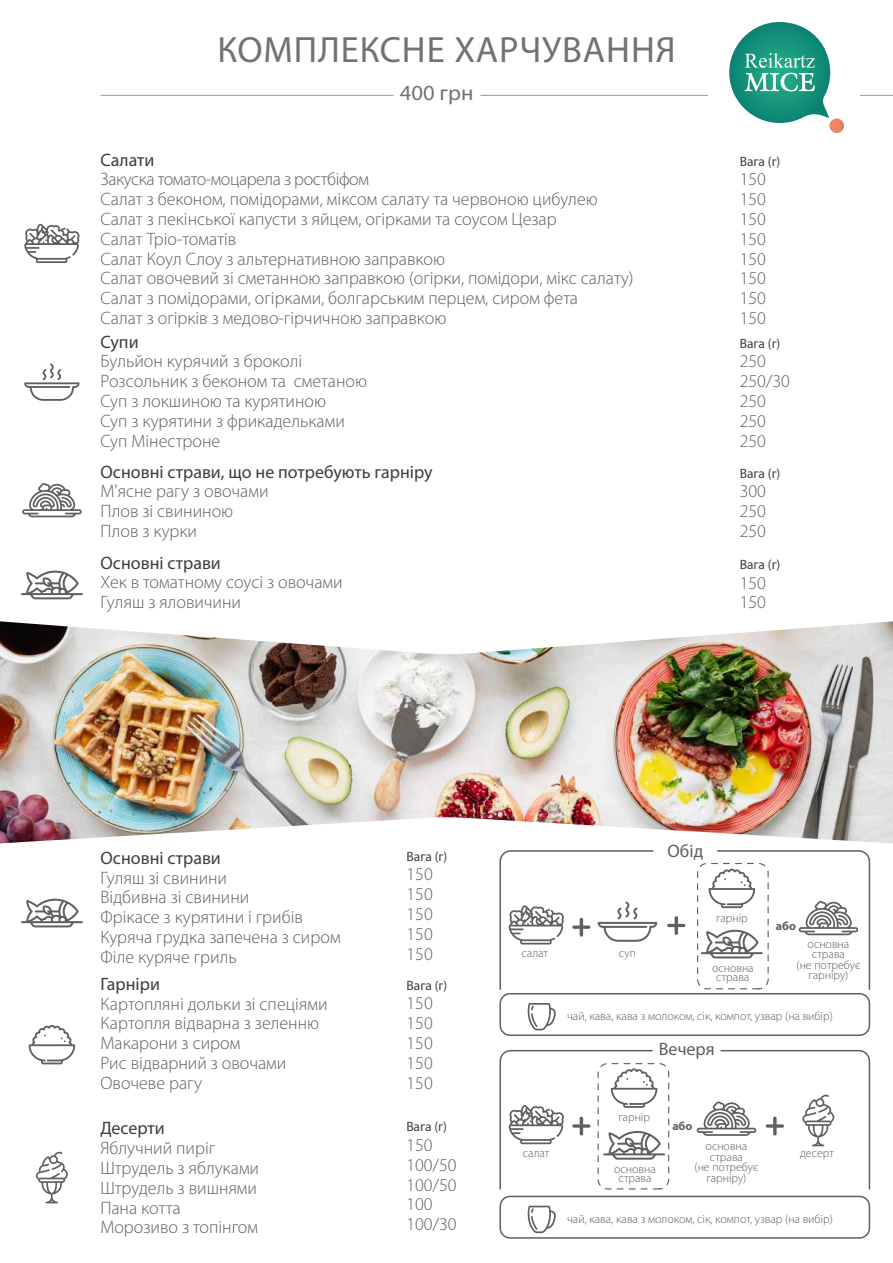
<style>
.page{position:relative;width:893px;height:1263px;background:#fff}
.page>*{position:absolute;margin:0;border:0;box-sizing:border-box;transform-origin:0 0}
.t1{font:36.6px "Myriad Pro";letter-spacing:.025em;color:#727271}
.t2{font:21.45px "Myriad Pro";color:#727271;scale:1.06 1}
.t3{font:300 18px/19.8px "Myriad Pro";color:#5e5f61}
.t4{font:18px "Myriad Pro";color:#3d3d3d}
.t5{font:18px "Myriad Pro";color:#5e5f61}
.t6{font:13.5px "Myriad Pro";color:#3d3d3d}
.t7{font:300 12px/10.5px "Myriad Pro";color:#5e5f61;text-align:center}
.t8{font:700 12px "Myriad Pro";color:#5e5f61}
</style>
<div class="page">
<svg style="left:21px;top:899px;width:62px;height:28px"></svg>
<hr style="left:860px;top:95px;width:33px;height:1px;background:#989898">
<svg style="left:36px;top:1152px;width:32px;height:51px"></svg>
<hr style="left:101px;top:95px;width:293px;height:1px;background:#989898">
<hr style="left:480px;top:95px;width:228px;height:1px;background:#989898">
<svg style="left:21px;top:571px;width:62px;height:28px"></svg>
<svg style="left:22px;top:483px;width:60px;height:34px"></svg>
<svg style="left:29px;top:1025px;width:46px;height:39px"></svg>
<svg style="left:24px;top:224px;width:56px;height:39px"></svg>
<svg style="left:24px;top:363px;width:56px;height:38px"></svg>
<svg style="left:527px;top:1003px;width:29px;height:27px"></svg>
<svg style="left:499px;top:850px;width:158px;height:140px"></svg>
<div style="left:499px;top:993px;width:371px;height:43px;border:2px solid #5e5f61;border-radius:10px"></div>
<svg style="left:667px;top:916px;width:18px;height:19px"></svg>
<svg style="left:527px;top:1206px;width:29px;height:27px"></svg>
<svg style="left:499px;top:1049px;width:166px;height:141px"></svg>
<div style="left:499px;top:1196px;width:371px;height:43px;border:2px solid #5e5f61;border-radius:10px"></div>
<div style="left:598px;top:1063px;width:71px;height:126px;border:1px dashed #5e5f61;border-radius:10px"></div>
<div style="left:697px;top:863px;width:72px;height:126px;border:1px dashed #5e5f61;border-radius:10px"></div>
<svg style="left:701px;top:850px;width:170px;height:140px"></svg>
<svg style="left:697px;top:1049px;width:174px;height:141px"></svg>
<img style="left:0;top:621px;width:893px;height:222px">
<svg style="left:829px;top:118px;width:15px;height:15px"></svg>
<svg style="left:729px;top:22px;width:103px;height:101px"></svg>
<h1 class="t1" style="left:217px;top:27px;width:460px">КОМПЛЕКСНЕ ХАРЧУВАННЯ</h1>
<p class="t2" style="left:400px;top:80px;width:71px">400 грн</p>
<p class="t4" style="left:101px;top:148px;width:55px">Салати</p>
<p class="t3" style="left:101px;top:170px;width:534px">Закуска томато-моцарела з ростбіфом<br>Салат з беконом, помідорами, міксом салату та червоною цибулею Салат з пекінської капусти з яйцем, огірками та соусом Цезар<br>Салат Тріо-томатів<br>Салат Коул Слоу з альтернативною заправкою<br>Салат овочевий зі сметанною заправкою (огірки, помідори, мікс салату)<br>Салат з помідорами, огірками, болгарським перцем, сиром фета<br>Салат з огірків з медово-гірчичною заправкою</p>
<p class="t4" style="left:101px;top:330px;width:40px">Супи</p>
<p class="t3" style="left:101px;top:352px;width:268px">Бульйон курячий з броколі<br>Розсольник з беконом та сметаною<br>Суп з локшиною та курятиною<br>Суп з курятини з фрикадельками<br>Суп Мінестроне</p>
<p class="t4" style="left:101px;top:460px;width:334px">Основні страви, що не потребують гарніру</p>
<p class="t3" style="left:101px;top:482px;width:170px">М'ясне рагу з овочами<br>Плов зі свининою<br>Плов з курки</p>
<p class="t4" style="left:101px;top:551px;width:122px">Основні страви</p>
<p class="t3" style="left:101px;top:573px;width:244px">Хек в томатному соусі з овочами<br>Гуляш з яловичини</p>
<p class="t6" style="left:740px;top:153px;width:42px">Вага (г)</p>
<p class="t3" style="left:740px;top:170px;width:28px;text-align:justify">150<br>150<br>150<br>150<br>150<br>150<br>150<br>150</p>
<p class="t6" style="left:740px;top:335px;width:42px">Вага (г)</p>
<p class="t3" style="left:740px;top:352px;width:52px">250<br>250/30<br>250<br>250<br>250</p>
<p class="t6" style="left:740px;top:465px;width:42px">Вага (г)</p>
<p class="t3" style="left:740px;top:482px;width:28px;text-align:justify">300<br>250<br>250</p>
<p class="t6" style="left:740px;top:556px;width:42px">Вага (г)</p>
<p class="t3" style="left:740px;top:573px;width:28px">150<br>150</p>
<p class="t4" style="left:101px;top:847px;width:122px">Основні страви</p>
<p class="t3" style="left:101px;top:868px;width:242px">Гуляш зі свинини<br>Відбивна зі свинини<br>Фрікасе з курятини і грибів<br>Куряча грудка запечена з сиром<br>Філе куряче гриль</p>
<p class="t4" style="left:101px;top:973px;width:61px">Гарніри</p>
<p class="t3" style="left:101px;top:994px;width:228px">Картопляні дольки зі спеціями<br>Картопля відварна з зеленню<br>Макарони з сиром<br>Рис відварний з овочами<br>Овочеве рагу</p>
<p class="t4" style="left:100px;top:1117px;width:66px">Десерти</p>
<p class="t3" style="left:100px;top:1138px;width:160px">Яблучний пиріг<br>Штрудель з яблуками<br>Штрудель з вишнями<br>Пана котта<br>Морозиво з топінгом</p>
<p class="t6" style="left:407px;top:848px;width:42px">Вага (г)</p>
<p class="t3" style="left:407px;top:865px;width:28px;text-align:justify">150<br>150<br>150<br>150<br>150</p>
<p class="t6" style="left:407px;top:977px;width:42px">Вага (г)</p>
<p class="t3" style="left:407px;top:994px;width:28px;text-align:justify">150<br>150<br>150<br>150<br>150</p>
<p class="t6" style="left:406px;top:1118px;width:42px">Вага (г)</p>
<p class="t3" style="left:406px;top:1135px;width:52px">150<br>100/50<br>100/50<br>100<br>100/30</p>
<p class="t7" style="left:521px;top:948px;width:28px">салат</p>
<p class="t7" style="left:619px;top:948px;width:19px">суп</p>
<p class="t5" style="left:668px;top:840px;width:37px">Обiд</p>
<p class="t7" style="left:716px;top:912px;width:33px">гарнiр</p>
<p class="t7" style="left:712px;top:963px;width:43px;line-height:9px">основна страва</p>
<p class="t8" style="left:776px;top:918px;width:22px">або</p>
<p class="t7" style="left:796px;top:939px;width:65px">основна страва<br>(не потребує гарніру)</p>
<p class="t7" style="left:567px;top:1011px;width:267px">чай, кава, кава з молоком, сiк, компот, узвар (на вибiр)</p>
<p class="t5" style="left:659px;top:1037px;width:58px">Вечеря</p>
<p class="t7" style="left:523px;top:1148px;width:28px">салат</p>
<p class="t7" style="left:618px;top:1112px;width:33px">гарнiр</p>
<p class="t7" style="left:614px;top:1164px;width:43px;line-height:9px">основна страва</p>
<p class="t8" style="left:672px;top:1118px;width:22px">або</p>
<p class="t7" style="left:694px;top:1141px;width:65px">основна страва<br>(не потребує гарніру)</p>
<p class="t7" style="left:800px;top:1148px;width:35px">десерт</p>
<p class="t7" style="left:567px;top:1214px;width:267px">чай, кава, кава з молоком, сiк, компот, узвар (на вибiр)</p>
</div>
